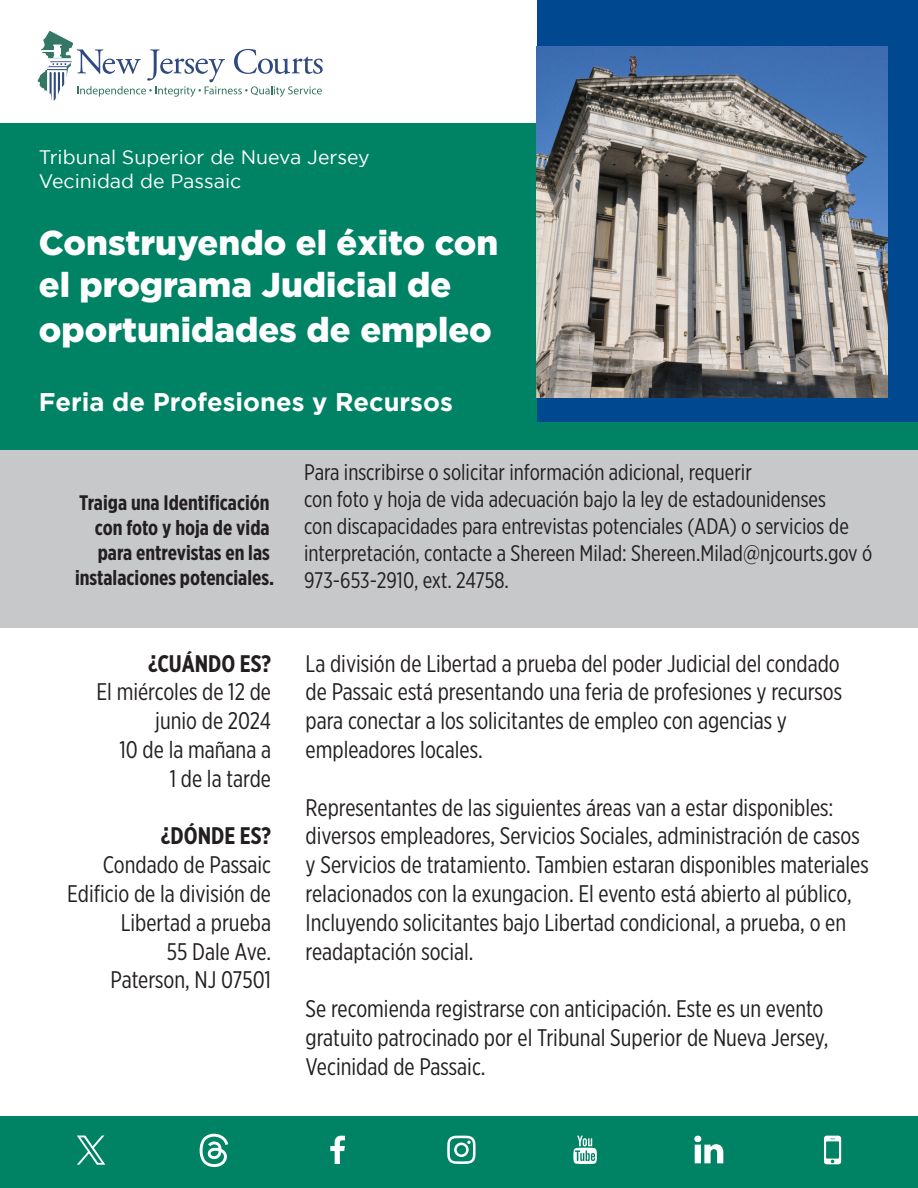
<style>
.page{position:relative;width:918px;height:1188px;background:#fff}
.page>*{position:absolute;margin:0;border:0;box-sizing:border-box;transform-origin:0 0}
.t1{font:900 34.5px/41.4px "Gotham";color:#fff}
.t2{font:700 25.5px "Gotham";color:#fff}
.t3{font:24px/28.8px "Gotham X Narrow";color:#231f20;text-align:right}
.t4{font:700 24px "Gotham X Narrow";color:#231f20}
.t5{font:22.5px/27px "Gotham X Narrow";color:#231f20}
.t6{font:700 21px/25.2px "Gotham X Narrow";color:#231f20;text-align:right}
.t7{font:19.5px "Gotham";color:#fff}
.s1{font-weight:700}
</style>
<div class="page">
<div style="left:0;top:1116px;width:918px;height:72px;background:#008265"></div>
<div style="left:0;top:124px;width:918px;height:330px;background:#008265"></div>
<svg style="left:37px;top:31px;width:286px;height:70px"></svg>
<div style="left:537px;top:0;width:381px;height:421px;background:#004990"></div>
<svg style="left:330px;top:1136px;width:15px;height:28px"></svg>
<svg style="left:447px;top:1136px;width:29px;height:28px"></svg>
<svg style="left:694px;top:1136px;width:29px;height:27px"></svg>
<svg style="left:824px;top:1136px;width:17px;height:28px"></svg>
<svg style="left:573px;top:1136px;width:24px;height:28px"></svg>
<svg style="left:200px;top:1133px;width:29px;height:34px"></svg>
<svg style="left:77px;top:1136px;width:28px;height:29px"></svg>
<img style="left:537px;top:47px;width:350px;height:350px">
<div style="left:0;top:450px;width:918px;height:177px;background:#c7c8ca"></div>
<p class="t7" style="left:39px;top:147px;width:332px">Tribunal Superior de Nueva Jersey</p>
<p class="t7" style="left:39px;top:170px;width:204px">Vecinidad de Passaic</p>
<p class="t1" style="left:39px;top:221px;width:461px">Construyendo el éxito con el programa Judicial de</p>
<p class="t1" style="left:39px;top:308px;width:455px">oportunidades de empleo</p>
<p class="t2" style="left:39px;top:387px;width:416px">Feria de Profesiones y Recursos</p>
<p class="t6" style="left:75px;top:489px;width:201px">Traiga una Identificación con foto y hoja de vida para entrevistas en las instalaciones potenciales.</p>
<p class="t4" style="left:148px;top:648px;width:125px">¿CUÁNDO ES?</p>
<p class="t3" style="left:97px;top:677px;width:176px">El miércoles de 12 de junio de 2024</p>
<p class="t3" style="left:119px;top:735px;width:153px">10 de la mañana a<br>1 de la tarde</p>
<p class="t3" style="left:103px;top:821px;width:170px"><span class="s1">¿DÓNDE ES?<br></span>Condado de Passaic</p>
<p class="t3" style="left:67px;top:879px;width:205px">Edificio de la división de<br>Libertad a prueba</p>
<p class="t3" style="left:167px;top:936px;width:106px">55 Dale Ave.</p>
<p class="t3" style="left:111px;top:965px;width:162px">Paterson, NJ 07501</p>
<p class="t5" style="left:304px;top:459px;width:449px">Para inscribirse o solicitar información adicional, requerir</p>
<p class="t5" style="left:304px;top:486px;width:570px">con foto y hoja de vida adecuación bajo la ley de estadounidenses<br>con discapacidades para entrevistas potenciales (ADA) o servicios de interpretación, contacte a Shereen Milad: Shereen.Milad@njcourts.gov ó 973-653-2910, ext. 24758.</p>
<p class="t3" style="left:306px;top:648px;width:538px;text-align:left">La división de Libertad a prueba del poder Judicial del condado de Passaic está presentando una feria de profesiones y recursos para conectar a los solicitantes de empleo con agencias y empleadores locales.</p>
<p class="t3" style="left:306px;top:792px;width:565px;text-align:left">Representantes de las siguientes áreas van a estar disponibles: diversos empleadores, Servicios Sociales, administración de casos y Servicios de tratamiento. Tambien estaran disponibles materiales relacionados con la exungacion. El evento está abierto al público, Incluyendo solicitantes bajo Libertad condicional, a prueba, o en readaptación social.</p>
<p class="t3" style="left:306px;top:994px;width:524px;text-align:left">Se recomienda registrarse con anticipación. Este es un evento gratuito patrocinado por el Tribunal Superior de Nueva Jersey,<br>Vecinidad de Passaic.</p>
</div>
